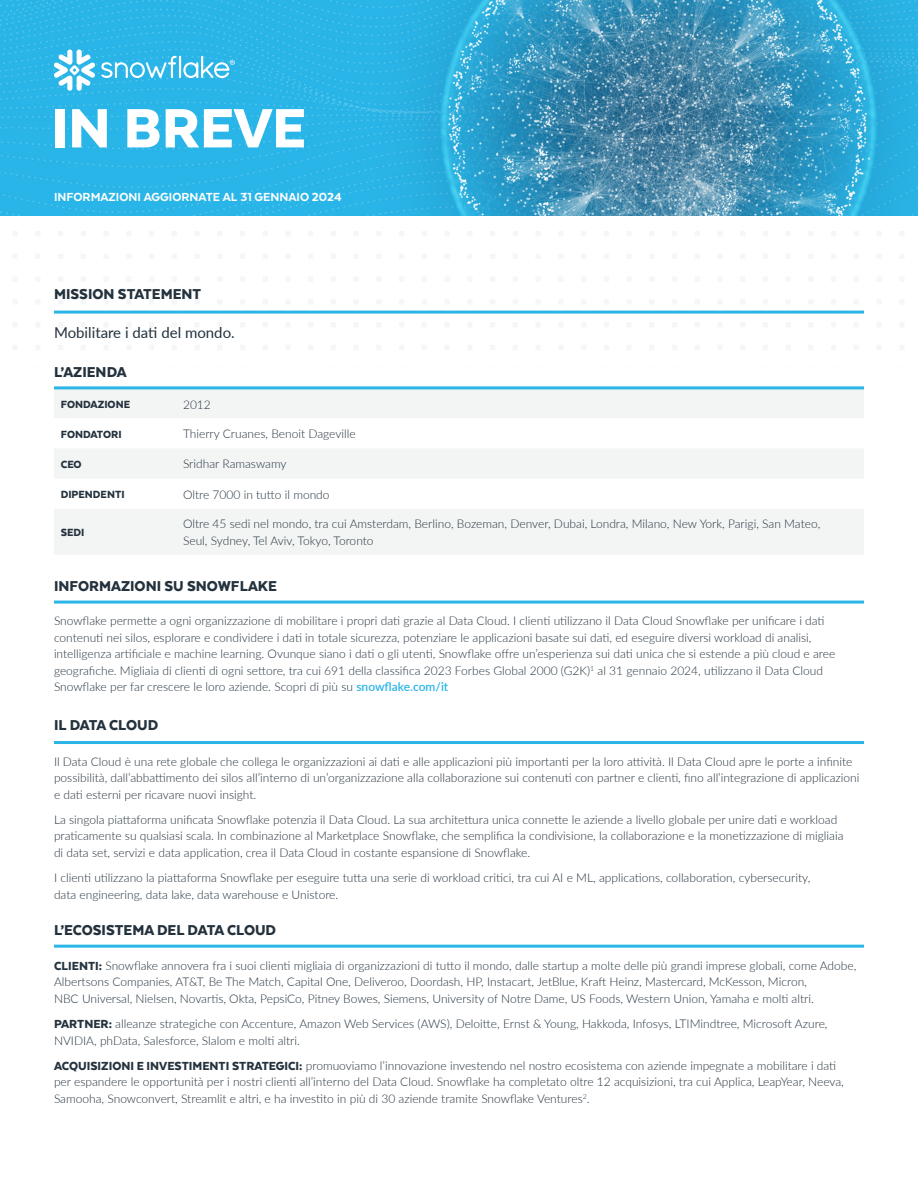
<style>
.page{position:relative;width:918px;height:1188px;background:#fff}
.page>*{position:absolute;margin:0;border:0;box-sizing:border-box;transform-origin:0 0}
.t1{font:900 63.75px "Texta";color:#fff}
.t2{font:900 16.5px "Texta";color:#24323d}
.t3{font:15px "Lato";color:#24323d}
.t4{font:800 13.5px "Texta";color:#fff}
.table_body{font:300 12px/16.5px "Lato";color:#24323d}
.table_body-2{font:900 12px "Texta";color:#24323d}
.s1{font-weight:600;color:#29b5e8}
.s2{font-family:"Texta";font-weight:900;font-size:13.5px}
</style>
<div class="page">
<img style="left:0;top:0;width:918px;height:216px">
<svg style="left:54px;top:389px;width:810px;height:165px;fill:#f3f5f5"></svg>
<hr style="left:54px;top:311px;width:129px;height:3px;background:#29b5e8">
<hr style="left:183px;top:311px;width:681px;height:3px;background:#29b5e8">
<hr style="left:54px;top:386px;width:129px;height:3px;background:#29b5e8">
<hr style="left:183px;top:386px;width:681px;height:3px;background:#29b5e8">
<hr style="left:54px;top:601px;width:129px;height:3px;background:#29b5e8">
<hr style="left:183px;top:601px;width:681px;height:3px;background:#29b5e8">
<hr style="left:54px;top:741px;width:810px;height:3px;background:#29b5e8">
<hr style="left:54px;top:945px;width:810px;height:3px;background:#29b5e8">
<svg style="left:54px;top:49px;width:181px;height:42px;background:#55c4ec"></svg>
<p class="t1" style="left:51px;top:95px;width:257px">IN BREVE</p>
<p class="t4" style="left:54px;top:190px;width:289px">INFORMAZIONI AGGIORNATE AL 31 GENNAIO 2024</p>
<p class="t2" style="left:54px;top:286px;width:149px">MISSION STATEMENT</p>
<p class="t3" style="left:54px;top:322px;width:182px">Mobilitare i dati del mondo.</p>
<p class="t2" style="left:54px;top:364px;width:74px">L’AZIENDA</p>
<p class="table_body-2" style="left:61px;top:398px;width:71px">FONDAZIONE</p>
<p class="table_body" style="left:183px;top:396px;width:29px">2012</p>
<p class="table_body-2" style="left:61px;top:428px;width:62px">FONDATORI</p>
<p class="table_body" style="left:183px;top:425px;width:174px">Thierry Cruanes, Benoit Dageville</p>
<p class="table_body-2" style="left:61px;top:458px;width:22px">CEO</p>
<p class="table_body" style="left:183px;top:455px;width:105px">Sridhar Ramaswamy</p>
<p class="table_body-2" style="left:61px;top:488px;width:65px">DIPENDENTI</p>
<p class="table_body" style="left:183px;top:486px;width:148px">Oltre 7000 in tutto il mondo</p>
<p class="table_body-2" style="left:61px;top:526px;width:25px">SEDI</p>
<p class="table_body" style="left:183px;top:515px;width:639px">Oltre 45 sedi nel mondo, tra cui Amsterdam, Berlino, Bozeman, Denver, Dubai, Londra, Milano, New York, Parigi, San Mateo,<br>Seul, Sydney, Tel Aviv, Tokyo, Toronto</p>
<p class="t2" style="left:54px;top:578px;width:224px">INFORMAZIONI SU SNOWFLAKE</p>
<p class="table_body" style="left:54px;top:612px;width:783px">Snowflake permette a ogni organizzazione di mobilitare i propri dati grazie al Data Cloud. I clienti utilizzano il Data Cloud Snowflake per unificare i dati contenuti nei silos, esplorare e condividere i dati in totale sicurezza, potenziare le applicazioni basate sui dati, ed eseguire diversi workload di analisi, intelligenza artificiale e machine learning. Ovunque siano i dati o gli utenti, Snowflake offre un’esperienza sui dati unica che si estende a più cloud e aree geografiche. Migliaia di clienti di ogni settore, tra cui 691 della classifica 2023 Forbes Global 2000 (G2K)<sup>1</sup> al 31 gennaio 2024, utilizzano il Data Cloud Snowflake per far crescere le loro aziende. Scopri di più su <span class="s1">snowflake.com/it</span></p>
<p class="t2" style="left:54px;top:717px;width:106px">IL DATA CLOUD</p>
<p class="table_body" style="left:54px;top:753px;width:807px">Il Data Cloud è una rete globale che collega le organizzazioni ai dati e alle applicazioni più importanti per la loro attività. Il Data Cloud apre le porte a infinite possibilità, dall’abbattimento dei silos all’interno di un’organizzazione alla collaborazione sui contenuti con partner e clienti, fino all’integrazione di applicazioni e dati esterni per ricavare nuovi insight.</p>
<p class="table_body" style="left:54px;top:811px;width:791px">La singola piattaforma unificata Snowflake potenzia il Data Cloud. La sua architettura unica connette le aziende a livello globale per unire dati e workload praticamente su qualsiasi scala. In combinazione al Marketplace Snowflake, che semplifica la condivisione, la collaborazione e la monetizzazione di migliaia di data set, servizi e data application, crea il Data Cloud in costante espansione di Snowflake.</p>
<p class="table_body" style="left:54px;top:869px;width:758px">I clienti utilizzano la piattaforma Snowflake per eseguire tutta una serie di workload critici, tra cui AI e ML, applications, collaboration, cybersecurity, data engineering, data lake, data warehouse e Unistore.</p>
<p class="t2" style="left:54px;top:922px;width:224px">L’ECOSISTEMA DEL DATA CLOUD</p>
<p class="table_body" style="left:54px;top:957px;width:804px"><span class="s2">CLIENTI:</span> Snowflake annovera fra i suoi clienti migliaia di organizzazioni di tutto il mondo, dalle startup a molte delle più grandi imprese globali, come Adobe,<br>Albertsons Companies, AT&amp;T, Be The Match, Capital One, Deliveroo, Doordash, HP, Instacart, JetBlue, Kraft Heinz, Mastercard, McKesson, Micron,<br>NBC Universal, Nielsen, Novartis, Okta, PepsiCo, Pitney Bowes, Siemens, University of Notre Dame, US Foods, Western Union, Yamaha e molti altri.</p>
<p class="table_body" style="left:54px;top:1015px;width:775px"><span class="s2">PARTNER:</span> alleanze strategiche con Accenture, Amazon Web Services (AWS), Deloitte, Ernst &amp; Young, Hakkoda, Infosys, LTIMindtree, Microsoft Azure,<br>NVIDIA, phData, Salesforce, Slalom e molti altri.</p>
<p class="table_body" style="left:54px;top:1057px;width:791px"><span class="s2">ACQUISIZIONI E INVESTIMENTI STRATEGICI:</span> promuoviamo l’innovazione investendo nel nostro ecosistema con aziende impegnate a mobilitare i dati per espandere le opportunità per i nostri clienti all’interno del Data Cloud. Snowflake ha completato oltre 12 acquisizioni, tra cui Applica, LeapYear, Neeva,<br>Samooha, Snowconvert, Streamlit e altri, e ha investito in più di 30 aziende tramite Snowflake Ventures<sup>2</sup>.</p>
</div>
